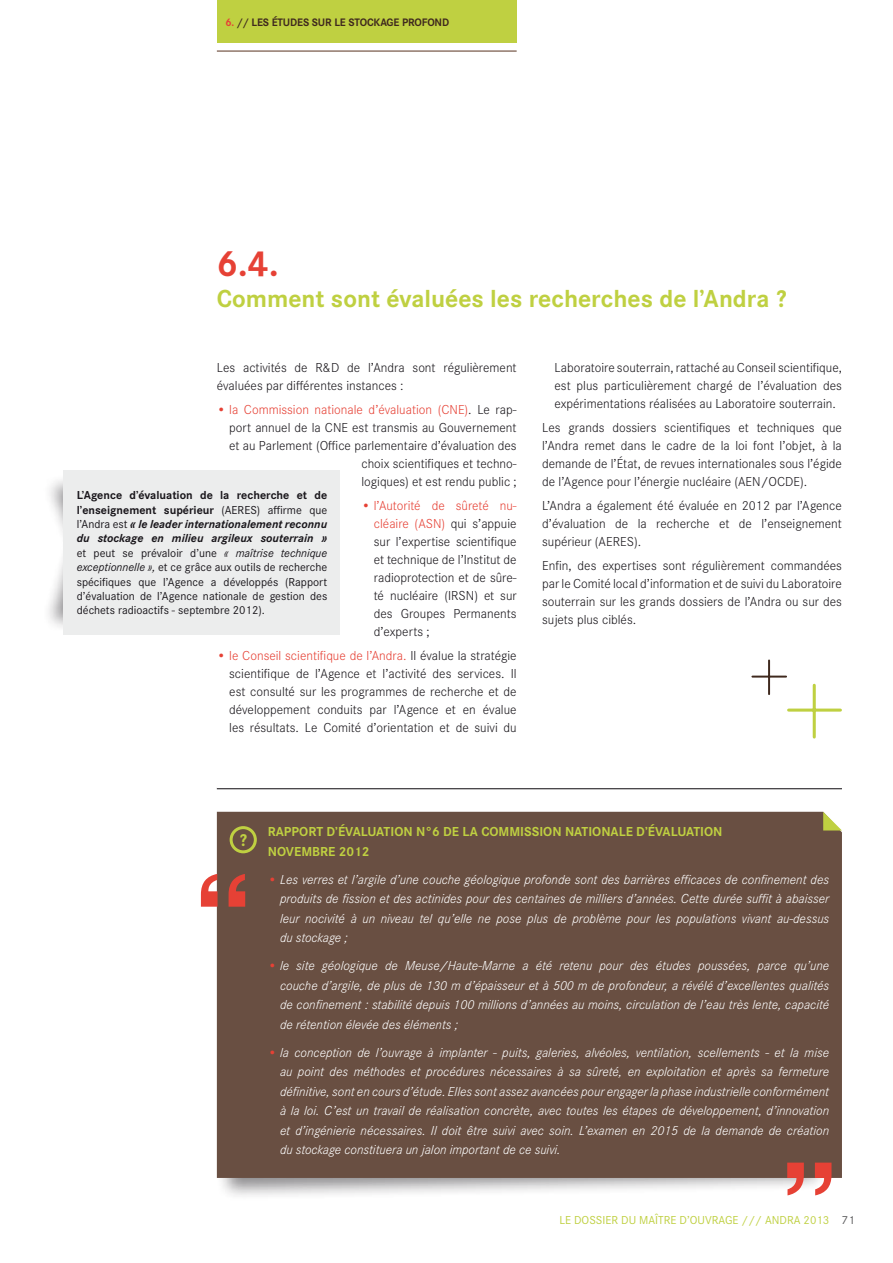
<style>
.page{position:relative;width:893px;height:1263px;background:#fff}
.page>*{position:absolute;margin:0;border:0;box-sizing:border-box;transform-origin:0 0}
.t1{font:700 37.5px "Corporate S";color:#e64135}
.t2{font:700 25.5px "Corporate S";color:#bfd041}
.t3{font:700 18px "Corporate S";color:#bfd041}
.t4{font:300 13.5px/18px "Corporate S";color:#1a171c;text-align:justify}
.t5{font:italic 300 13.5px/19.5px "Corporate S";color:#fff;text-align:justify}
.t6{font:700 13.5px/19.5px "Corporate S";color:#bfd041}
.t7{font:12px/14.4px "Corporate S";color:#1a171c;text-align:justify}
.t8{font:700 12px/14.4px "Corporate S";color:#1a171c}
.t9{font:12px "Corporate S";color:#bfd041}
.t10{font:700 11.25px "Corporate S";letter-spacing:-.01em;color:#3f291e}
.s1{color:#e64135}
.s2{font-weight:400}
.s3{font-weight:700;font-style:italic}
.s4{font-style:italic}
.s5{color:#58585a}
</style>
<div class="page">
<hr style="left:813px;top:685px;width:3px;height:52px;background:#bfd041">
<svg style="left:789px;top:708px;width:51px;height:4px"></svg>
<hr style="left:768px;top:660px;width:2px;height:34px;background:#3f291e">
<hr style="left:752px;top:676px;width:34px;height:2px;background:#3f291e">
<div style="left:215px;top:1081px;width:614px;height:120px;background:#1a171c;opacity:.5"></div>
<div style="left:217px;top:812px;width:625px;height:366px;background:#694f42"></div>
<hr style="left:217px;top:788px;width:625px;height:1px;background:#1a171c">
<div style="left:230px;top:826px;width:27px;height:27px;border:3px solid #bfd041;border-radius:50%"></div>
<svg style="left:823px;top:812px;width:19px;height:18px"></svg>
<div style="left:43px;top:474px;width:229px;height:102px;background:#1a171c;opacity:.5"></div>
<div style="left:42px;top:513px;width:230px;height:120px;background:#1a171c;opacity:.5"></div>
<div style="left:64px;top:470px;width:276px;height:164px;background:#eceded"></div>
<svg style="left:201px;top:874px;width:44px;height:33px"></svg>
<svg style="left:787px;top:1162px;width:44px;height:33px"></svg>
<div style="left:217px;top:0;width:300px;height:43px;background:#bfd041"></div>
<hr style="left:217px;top:50px;width:300px;height:2px;background:#90776a">
<p class="t10" style="left:225px;top:16px;width:225px"><span class="s1">6.</span> // Les études sur le stockage profond</p>
<h1 class="t1" style="left:217px;top:242px;width:63px">6.4.</h1>
<h2 class="t2" style="left:217px;top:284px;width:571px">Comment sont évaluées les recherches de l’Andra ?</h2>
<p class="t4" style="left:217px;top:359px;width:301px">Les activités de R&amp;D de l’Andra sont régulièrement évaluées par différentes instances :</p>
<p class="t4" style="left:217px;top:401px;width:301px;text-align:right"><span class="s1">• la Commission nationale d’évaluation (CN E)</span>. Le rap&shy;port annuel de la CN E est transmis au Gouvernement et au Parlement (Office parlementaire d’évaluation des choix scientifiques et techno-<br>logiques) et est rendu public ;</p>
<p class="t4" style="left:374px;top:497px;width:144px;text-indent:-12px"><span class="s1">• l’Autorité de sûreté nu&shy;cléaire (ASN)</span> qui s’appuie sur l’expertise scientifique et technique de l’I nstitut de radioprotection et de sûre&shy;té nucléaire (IRSN) et sur des Groupes Permanents d’experts ;</p>
<p class="t4" style="left:229px;top:647px;width:289px;text-indent:-12px"><span class="s1">• le Conseil scientifique de l’Andra.</span> I l évalue la stratégie scientifique de l’Agence et l’activité des services. I l est consulté sur les programmes de recherche et de développement conduits par l’Agence et en évalue les résultats. Le Comité d’orientation et de suivi du</p>
<p class="t8" style="left:77px;top:488px;width:252px">L’Agence d’évaluation de la recherche et de l’enseignement supérieur <span class="s2">(AERES</span></p>
<p class="t7" style="left:77px;top:502px;width:252px;text-indent:180px">) affirme que l’Andra est <span class="s3">« le leader internationalement reconnu du stockage en milieu argileux souterrain » </span>et peut se prévaloir d’une <span class="s4">« maîtrise technique exceptionnelle »,</span> et ce grâce aux outils de recherche spécifiques que l’Agence a développés (Rapport d’évaluation de l’Agence nationale de gestion des déchets radioactifs - septembre 2012).</p>
<p class="t4" style="left:554px;top:359px;width:289px">Laboratoire souterrain, rattaché au Conseil scientifique, est plus particulièrement chargé de l’évaluation des expérimentations réalisées au Laboratoire souterrain.</p>
<p class="t4" style="left:542px;top:419px;width:301px">Les grands dossiers scientifiques et techniques que l’Andra remet dans le cadre de la loi font l’objet, à la demande de l’État, de revues internationales sous l’égide de l’Agence pour l’énergie nucléaire (AEN /OCDE).</p>
<p class="t4" style="left:542px;top:497px;width:301px">L’Andra a également été évaluée en 2012 par l’Agence d’évaluation de la recherche et de l’enseignement supérieur (AERES).</p>
<p class="t4" style="left:542px;top:557px;width:301px">Enfin, des expertises sont régulièrement commandées par le Comité local d’information et de suivi du Laboratoire souterrain sur les grands dossiers de l’Andra ou sur des sujets plus ciblés.</p>
<h3 class="t3" style="left:239px;top:829px;width:9px">?</h3>
<p class="t6" style="left:268px;top:822px;width:456px">Rapport d’évaluation n°6 de la commission nationale d’évaluation novembre 2012</p>
<p class="t5" style="left:280px;top:870px;width:551px;text-indent:-12px"><span class="s1">•</span> Les verres et l’argile d’une couche géologique profonde sont des barrières efficaces de confinement des produits de fission et des actinides pour des centaines de milliers d’années. Cette durée suffit à abaisser leur nocivité à un niveau tel qu’elle ne pose plus de problème pour les populations vivant au-dessus du stockage ;</p>
<p class="t5" style="left:280px;top:956px;width:551px;text-indent:-12px"><span class="s1">•</span> le site géologique de Meuse/Haute-Marne a été retenu pour des études poussées, parce qu’une couche d’argile, de plus de 130 m d’épaisseur et à 500 m de profondeur, a révélé d’excellentes qualités de confinement : stabilité depuis 100 millions d’années au moins, circulation de l’eau très lente, capacité de rétention élevée des éléments ;</p>
<p class="t5" style="left:280px;top:1043px;width:551px;text-indent:-12px"><span class="s1">•</span> la conception de l’ouvrage à implanter - puits, galeries, alvéoles, ventilation, scellements - et la mise au point des méthodes et procédures nécessaires à sa sûreté, en exploitation et après sa fermeture définitive, sont en cours d’étude. Elles sont assez avancées pour engager la phase industrielle conformément à la loi. C’est un travail de réalisation concrète, avec toutes les étapes de développement, d’innovation et d’ingénierie nécessaires. Il doit être suivi avec soin. L’examen en 2015 de la demande de création du stockage constituera un jalon important de ce suivi.</p>
<p class="t9" style="left:559px;top:1213px;width:297px">le dossier du maître d’ouvrage /// andra 2013 <span class="s5">71</span></p>
</div>
